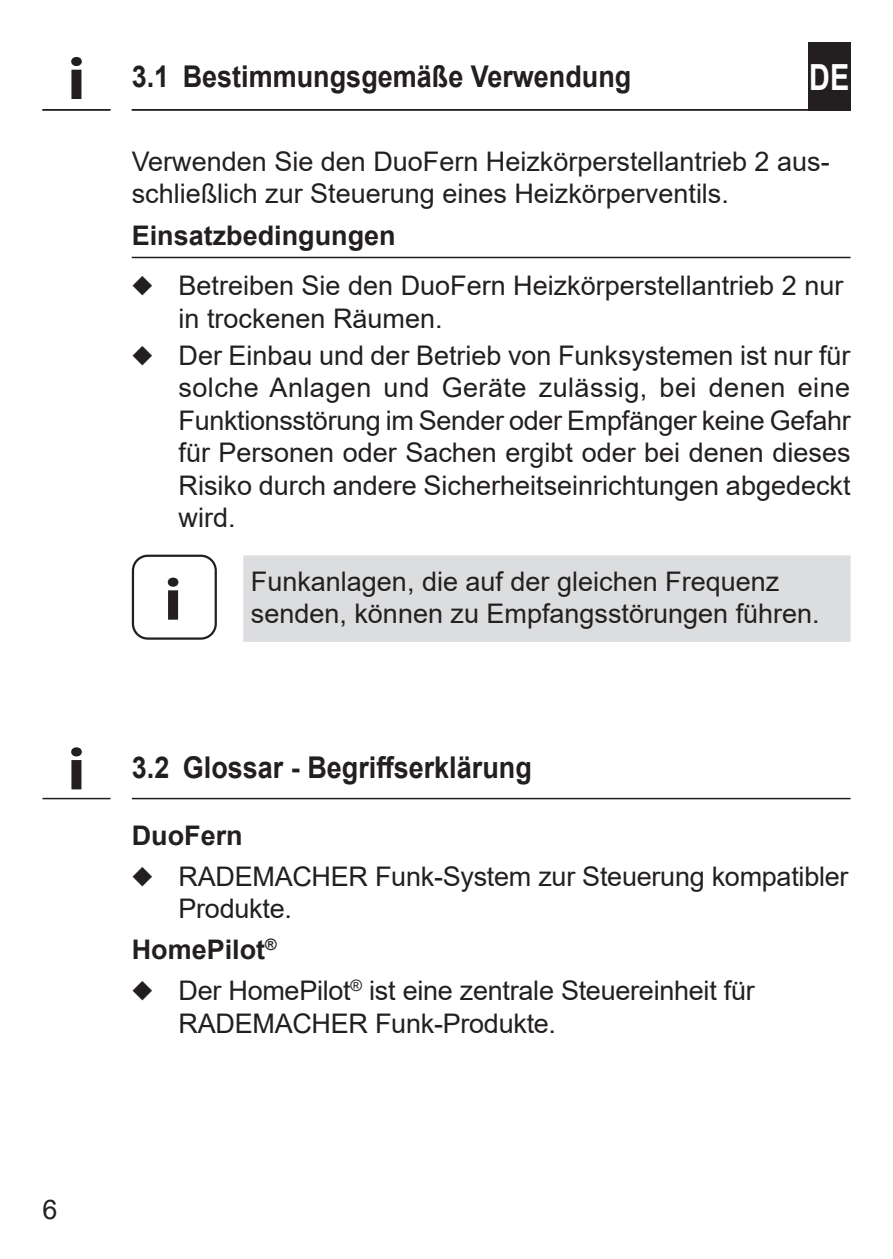
<style>
.page{position:relative;width:893px;height:1259px;background:#fff}
.page>*{position:absolute;margin:0;border:0;box-sizing:border-box;transform-origin:0 0}
.INFO-Icon{font:700 60px "Myriad Pro";color:#231f20;scale:1.1 1}
.t1{font:700 36px "Arial";color:#fff;scale:.8 1}
.t2{font:700 30px "Arial";color:#231f20;scale:.9 1}
.Fließtext_-_DE{font:27px/32.4px "Arial";color:#231f20}
.Nützliche_Infos_-_DE{font:27px/32.4px "Arial";color:#231f20}
.Untertitel_mit_Linie{font:700 27px "Arial";color:#231f20}
.Untertitel_-_DE{font:700 27px "Arial";color:#231f20}
</style>
<div class="page">
<hr style="left:132px;top:109px;width:719px;height:2px;background:#231f20">
<div style="left:808px;top:42px;width:42px;height:69px;background:#231f20"></div>
<hr style="left:42px;top:109px;width:68px;height:2px;background:#231f20">
<svg style="left:43px;top:798px;width:808px;height:1px"></svg>
<hr style="left:132px;top:257px;width:719px;height:1px;background:#231f20">
<div style="left:243px;top:555px;width:607px;height:87px;background:#dcdddf"></div>
<div style="left:132px;top:554px;width:85px;height:85px;border:2px solid #231f20;border-radius:15px"></div>
<p class="INFO-Icon" style="left:67px;top:45px;width:18px">i</p>
<p class="t2" style="left:132px;top:56px;width:557px">3.1 Bestimmungsgemäße Verwendung</p>
<h2 class="t1" style="left:809px;top:52px;width:52px">DE</h2>
<p class="Fließtext_-_DE" style="left:132px;top:145px;width:699px">Verwenden Sie den DuoFern Heizkörperstellantrieb 2 aus&shy;schließlich zur Steuerung eines Heizkörperventils.</p>
<p class="Untertitel_mit_Linie" style="left:132px;top:216px;width:266px">Einsatzbedingungen</p>
<p class="Fließtext_-_DE" style="left:179px;top:269px;width:666px;text-indent:-47px">◆ Betreiben Sie den DuoFern Heizkörperstellantrieb 2 nur in trockenen Räumen.</p>
<p class="Fließtext_-_DE" style="left:179px;top:339px;width:674px;text-align:justify;text-indent:-47px">◆ Der Einbau und der Betrieb von Funksystemen ist nur für solche Anlagen und Geräte zulässig, bei denen eine Funktionsstörung im Sender oder Empfänger keine Gefahr für Personen oder Sachen ergibt oder bei denen dieses Risiko durch andere Sicherheitseinrichtungen abgedeckt wird.</p>
<p class="INFO-Icon" style="left:67px;top:735px;width:18px">i</p>
<p class="INFO-Icon" style="left:164px;top:566px;width:18px">i</p>
<p class="Nützliche_Infos_-_DE" style="left:251px;top:565px;width:570px">Funkanlagen, die auf der gleichen Frequenz senden, können zu Empfangsstörungen führen.</p>
<p class="t2" style="left:132px;top:746px;width:446px">3.2 Glossar - Begriffserklärung</p>
<p class="Untertitel_-_DE" style="left:132px;top:816px;width:112px">DuoFern</p>
<p class="Fließtext_-_DE" style="left:179px;top:860px;width:671px;text-indent:-47px">◆ RADEMACHER Funk-System zur Steuerung kompatibler<br>Produkte.</p>
<p class="Untertitel_-_DE" style="left:132px;top:930px;width:147px">HomePilot<sup>®</sup></p>
<p class="Fließtext_-_DE" style="left:179px;top:974px;width:578px;text-indent:-47px">◆ Der HomePilot<sup>®</sup> ist eine zentrale Steuereinheit für<br>RADEMACHER Funk-Produkte.</p>
<p class="Fließtext_-_DE" style="left:43px;top:1193px;width:17px">6</p>
</div>
